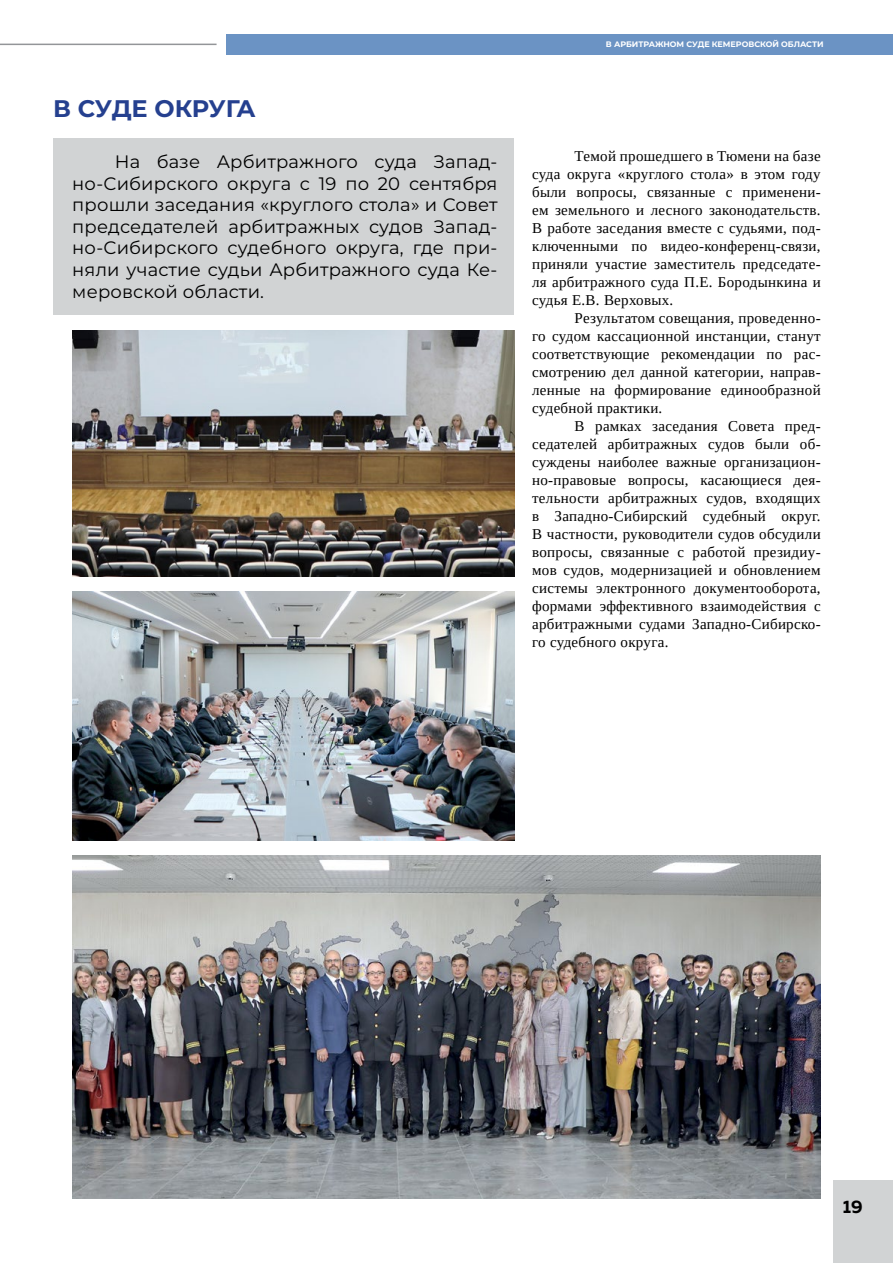
<style>
.page{position:relative;width:893px;height:1263px;background:#fff}
.page>*{position:absolute;margin:0;border:0;box-sizing:border-box;transform-origin:0 0}
.t1{font:700 24px "Montserrat";letter-spacing:-.02em;color:#25408f}
.t2{font:100 18px/21.6px "Montserrat";letter-spacing:.01em;color:#000;text-align:justify}
.t3{font:700 18px "Muller";color:#000}
.t4{font:15px/18px "Tinos";letter-spacing:.02em;color:#000;text-align:justify}
.t5{font:700 7.95px "Montserrat";color:#fff}
</style>
<div class="page">
<div style="left:833px;top:1180px;width:60px;height:83px;background:#d1d3d4"></div>
<hr style="left:0;top:44px;width:217px;height:1px;background:#939598">
<div style="left:226px;top:35px;width:667px;height:20px;background:#6b93c4"></div>
<div style="left:53px;top:138px;width:461px;height:177px;background:#d1d3d4"></div>
<img style="left:72px;top:856px;width:749px;height:342px">
<img style="left:72px;top:330px;width:442px;height:246px">
<img style="left:72px;top:592px;width:442px;height:249px">
<p class="t5" style="left:606px;top:38px;width:219px">В АРБИТРАЖНОМ СУДЕ КЕМЕРОВСКОЙ ОБЛАСТИ</p>
<h1 class="t1" style="left:53px;top:91px;width:204px">В СУДЕ ОКРУГА</h1>
<p class="t2" style="left:72px;top:150px;width:427px;text-indent:43px">На базе Арбитражного суда Запад&shy;но-Сибирского округа с 19 по 20 сентября прошли заседания «круглого стола» и Совет председателей арбитражных судов Запад&shy;но-Сибирского судебного округа, где при&shy;няли участие судьи Арбитражного суда Ке&shy;меровской области.</p>
<p class="t4" style="left:532px;top:147px;width:290px;text-indent:43px">Темой прошедшего в Тюмени на базе суда округа «круглого стола» в этом году были вопросы, связанные с применени&shy;ем земельного и лесного законодательств.<br>В работе заседания вместе с судьями, под&shy;ключенными по видео-конференц-связи, приняли участие заместитель председате&shy;ля арбитражного суда П.Е. Бородынкина и судья Е.В. Верховых.</p>
<p class="t4" style="left:532px;top:309px;width:290px;text-indent:43px">Результатом совещания, проведенно&shy;го судом кассационной инстанции, станут соответствующие рекомендации по рас&shy;смотрению дел данной категории, направ&shy;ленные на формирование единообразной судебной практики.</p>
<p class="t4" style="left:532px;top:417px;width:290px;text-indent:43px">В рамках заседания Совета пред&shy;седателей арбитражных судов были об&shy;суждены наиболее важные организацион&shy;но-правовые вопросы, касающиеся дея&shy;тельности арбитражных судов, входящих в Западно-Сибирский судебный округ.<br>В частности, руководители судов обсудили вопросы, связанные с работой президиу&shy;мов судов, модернизацией и обновлением системы электронного документооборота, формами эффективного взаимодействия с арбитражными судами Западно-Сибирско&shy;го судебного округа.</p>
<p class="t3" style="left:843px;top:1196px;width:21px">19</p>
</div>
